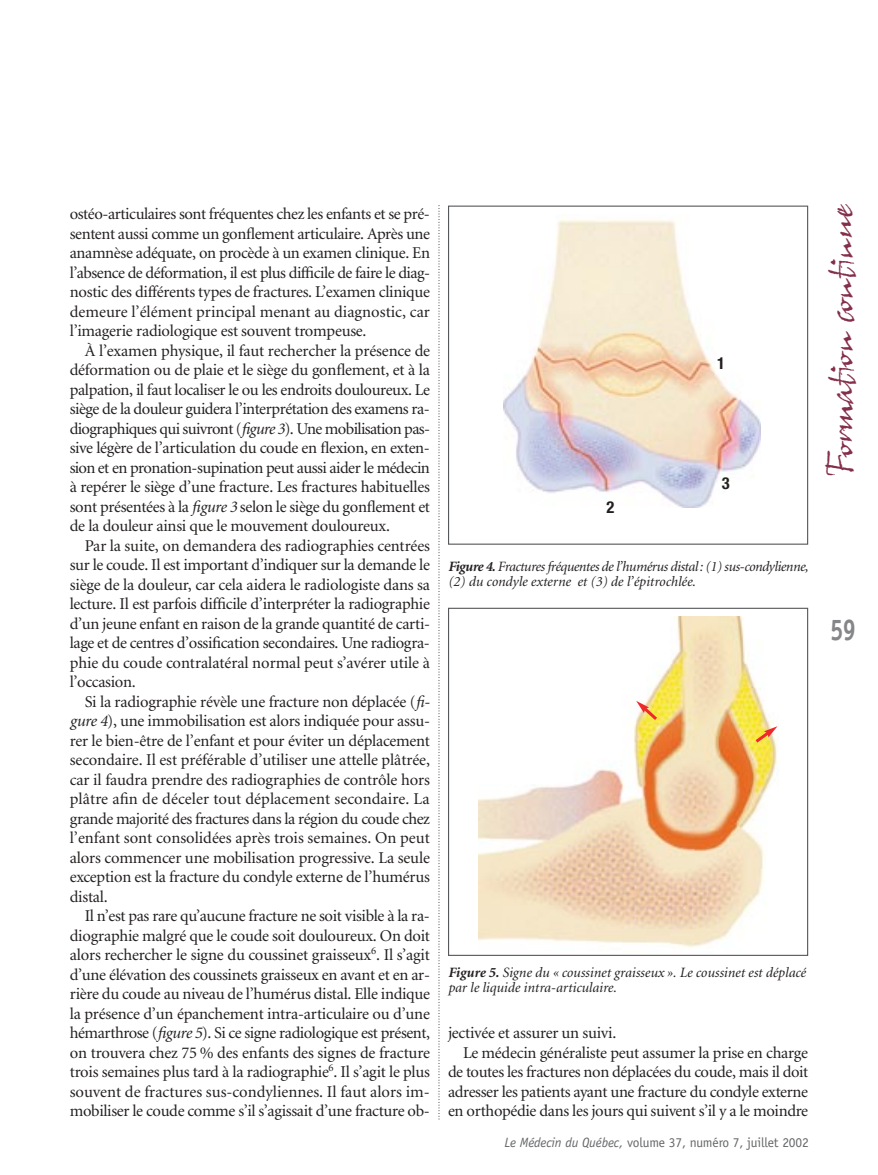
<style>
.page{position:relative;width:878px;height:1175px;background:#fff}
.page>*{position:absolute;margin:0;border:0;box-sizing:border-box;transform-origin:0 0}
.t1{font:36px "John Handy Plain";letter-spacing:-.055em;color:#842f4a}
.t2{font:700 30px "Officina Sans";color:#848688;scale:.8 1}
.t3{font:16.5px/19.5px "Minion";letter-spacing:-.015em;color:#231f1f;text-align:justify}
.t4{font:700 condensed 16.5px "Helvetica Neue";color:#231f1f}
.t5{font:italic 14.25px/15px "Minion";letter-spacing:-.03em;color:#231f1f}
.t6{font:italic 14.25px/15px "Minion";color:#231f1f}
.t7{font:13.5px "Officina Sans";letter-spacing:-.01em;color:#656769}
.s1{font-style:italic}
.s2{font-weight:700}
</style>
<div class="page">
<svg style="left:438px;top:208px;width:1px;height:912px"></svg>
<img style="left:503px;top:218px;width:257px;height:290px">
<div style="left:448px;top:205px;width:360px;height:339px;border:1px solid #57585b"></div>
<img style="left:478px;top:616px;width:300px;height:331px">
<div style="left:448px;top:607px;width:360px;height:349px;border:1px solid #57585b"></div>
<svg style="left:636px;top:701px;width:24px;height:22px"></svg>
<svg style="left:752px;top:726px;width:25px;height:19px"></svg>
<p class="t3" style="left:70px;top:205px;width:362px">ostéo-articulaires sont fréquentes chez les enfants et se pré&shy;sentent aussi comme un gonflement articulaire. Après une anamnèse adéquate, on procède à un examen clinique. En l’absence de déformation, il est plus difficile de faire le diag&shy;nostic des différents types de fractures. L’examen clinique demeure l’élément principal menant au diagnostic, car l’imagerie radiologique est souvent trompeuse.</p>
<p class="t3" style="left:70px;top:342px;width:362px;text-indent:15px">À l’examen physique, il faut rechercher la présence de déformation ou de plaie et le siège du gonflement, et à la palpation, il faut localiser le ou les endroits douloureux. Le siège de la douleur guidera l’interprétation des examens ra&shy;diographiques qui suivront (<span class="s1">figure 3</span>). Une mobilisation pas&shy;sive légère de l’articulation du coude en flexion, en exten&shy;sion et en pronation-supination peut aussi aider le médecin à repérer le siège d’une fracture. Les fractures habituelles sont présentées à la <span class="s1">figure 3</span> selon le siège du gonflement et de la douleur ainsi que le mouvement douloureux.</p>
<p class="t3" style="left:70px;top:537px;width:362px;text-indent:15px">Par la suite, on demandera des radiographies centrées sur le coude. Il est important d’indiquer sur la demande le siège de la douleur, car cela aidera le radiologiste dans sa lecture. Il est parfois difficile d’interpréter la radiographie d’un jeune enfant en raison de la grande quantité de carti&shy;lage et de centres d’ossification secondaires. Une radiogra&shy;phie du coude contralatéral normal peut s’avérer utile à l’occasion.</p>
<p class="t3" style="left:70px;top:693px;width:362px;text-indent:15px">Si la radiographie révèle une fracture non déplacée (<span class="s1">fi&shy;gure 4</span>), une immobilisation est alors indiquée pour assu&shy;rer le bien-être de l’enfant et pour éviter un déplacement secondaire. Il est préférable d’utiliser une attelle plâtrée, car il faudra prendre des radiographies de contrôle hors plâtre afin de déceler tout déplacement secondaire. La grande majorité des fractures dans la région du coude chez l’enfant sont consolidées après trois semaines. On peut alors commencer une mobilisation progressive. La seule exception est la fracture du condyle externe de l’humérus distal.</p>
<p class="t3" style="left:70px;top:907px;width:362px;text-indent:15px">Il n’est pas rare qu’aucune fracture ne soit visible à la ra&shy;diographie malgré que le coude soit douloureux. On doit alors rechercher le signe du coussinet graisseux<sup>6</sup>. Il s’agit d’une élévation des coussinets graisseux en avant et en ar&shy;rière du coude au niveau de l’humérus distal. Elle indique la présence d’un épanchement intra-articulaire ou d’une hémarthrose (<span class="s1">figure 5</span>). Si ce signe radiologique est présent, on trouvera chez 75 % des enfants des signes de fracture trois semaines plus tard à la radiographie<sup>6</sup>. Il s’agit le plus souvent de fractures sus-condyliennes. Il faut alors im&shy;mobiliser le coude comme s’il s’agissait d’une fracture ob-</p>
<p class="t4" style="left:606px;top:501px;width:9px">2</p>
<p class="t4" style="left:717px;top:357px;width:9px">1</p>
<p class="t4" style="left:721px;top:477px;width:9px">3</p>
<h1 class="t1" style="left:825px;top:475px;width:273px;rotate:-90deg">Formation continue</h1>
<p class="t5" style="left:448px;top:560px;width:361px"><span class="s2">Figure 4.</span> Fractures fréquentes de l’humérus distal: (1) sus-condylienne, (2) du condyle externe et (3) de l’épitrochlée.</p>
<h2 class="t2" style="left:830px;top:618px;width:34px">59</h2>
<p class="t6" style="left:448px;top:965px;width:359px"><span class="s2">Figure 5.</span> Signe du « coussinet graisseux ». Le coussinet est déplacé par le liquide intra-articulaire.</p>
<p class="t3" style="left:448px;top:1024px;width:170px">jectivée et assurer un suivi.</p>
<p class="t3" style="left:463px;top:1044px;width:346px">Le médecin généraliste peut assumer la prise en charge</p>
<p class="t3" style="left:448px;top:1063px;width:362px">de toutes les fractures non déplacées du coude, mais il doit</p>
<p class="t3" style="left:448px;top:1083px;width:361px">adresser les patients ayant une fracture du condyle externe</p>
<p class="t3" style="left:448px;top:1102px;width:362px">en orthopédie dans les jours qui suivent s’il y a le moindre</p>
<p class="t7" style="left:504px;top:1137px;width:306px"><span class="s1">Le Médecin du Québec,</span> volume 37, numéro 7, juillet 2002</p>
</div>
